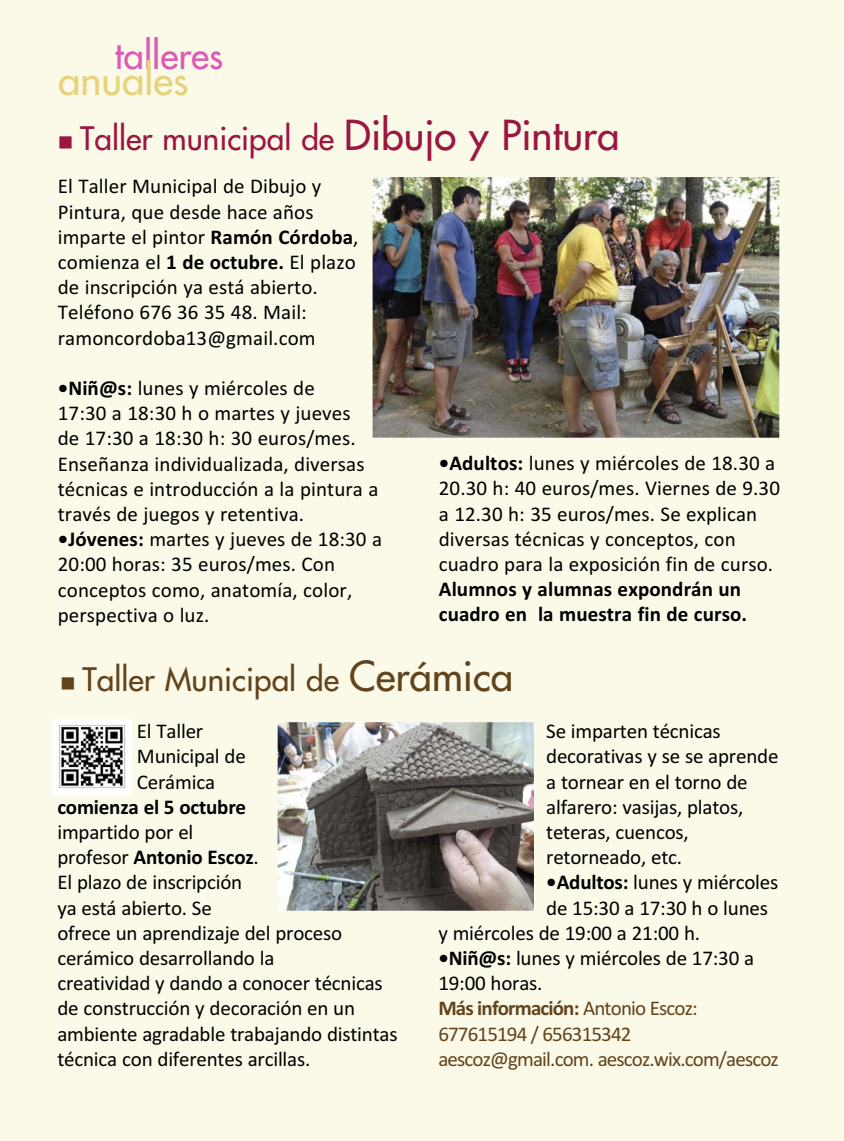
<style>
.page{position:relative;width:844px;height:1141px;background:#fff}
.page>*{position:absolute;margin:0;border:0;box-sizing:border-box;transform-origin:0 0}
.t1{font:500 40.25px "Futura Std";color:#e6d47c}
.t2{font:500 36.75px "Futura Std";color:#db5cb6}
.t3{font:500 31.5px "Futura Std";color:#9b1742}
.t4{font:500 31.5px "Futura Std";color:#62441c}
.t5{font:21px/25.2px "Calibri";letter-spacing:.005em;color:#000}
.t6{font:21px/25.2px "Calibri";letter-spacing:-.04em;color:#62441c}
.t7{font:700 21px/25.2px "Calibri";letter-spacing:.005em;color:#000}
.s1{font-size:40.25px}
.s2{font-weight:700}
.s3{font-weight:700;color:#000}
.s4{color:#000}
</style>
<div class="page">
<div style="left:0;top:0;width:843px;height:1141px;background:#fbf9e8"></div>
<img style="left:372px;top:177px;width:407px;height:261px">
<img style="left:277px;top:722px;width:257px;height:189px">
<div style="left:52px;top:719px;width:80px;height:75px;background:#fff"></div>
<img style="left:58px;top:724px;width:68px;height:65px">
<h2 class="t2" style="left:115px;top:38px;width:110px">talleres</h2>
<h1 class="t1" style="left:58px;top:61px;width:132px">anuales</h1>
<h3 class="t3" style="left:58px;top:124px;width:563px">■ Taller municipal de <span class="s1">Dibujo y Pintura</span></h3>
<p class="t5" style="left:58px;top:175px;width:302px">El Taller Municipal de Dibujo y<br>Pintura, que desde hace años imparte el pintor <span class="s2">Ramón Córdoba</span>, comienza el <span class="s2">1 de octubre.</span> El plazo de inscripción ya está abierto.<br>Teléfono 676 36 35 48. Mail: ramoncordoba13@gmail.com</p>
<p class="t5" style="left:58px;top:377px;width:322px"><span class="s2">•Niñ@s:</span> lunes y miércoles de<br>17:30 a 18:30 h o martes y jueves<br>de 17:30 a 18:30 h: 30 euros/mes.<br>Enseñanza individualizada, diversas técnicas e introducción a la pintura a través de juegos y retentiva.</p>
<p class="t5" style="left:58px;top:528px;width:326px"><span class="s2">•Jóvenes:</span> martes y jueves de 18:30 a<br>20:00 horas: 35 euros/mes. Con conceptos como, anatomía, color, perspectiva o luz.</p>
<p class="t5" style="left:438px;top:452px;width:342px"><span class="s2">•Adultos:</span> lunes y miércoles de 18.30 a 20.30 h: 40 euros/mes. Viernes de 9.30 a 12.30 h: 35 euros/mes. Se explican diversas técnicas y conceptos, con cuadro para la exposición fin de curso.</p>
<p class="t7" style="left:438px;top:578px;width:310px">Alumnos y alumnas expondrán un cuadro en la muestra fin de curso.</p>
<h3 class="t4" style="left:60px;top:665px;width:454px">■ Taller Municipal de <span class="s1">Cerámica</span></h3>
<p class="t5" style="left:137px;top:720px;width:110px">El Taller<br>Municipal de<br>Cerámica</p>
<p class="t7" style="left:57px;top:796px;width:190px">comienza el 5 octubre</p>
<p class="t5" style="left:57px;top:821px;width:342px">impartido por el<br>profesor <span class="s2">Antonio Escoz</span>.<br>El plazo de inscripción<br>ya está abierto. Se<br>ofrece un aprendizaje del proceso cerámico desarrollando la<br>creatividad y dando a conocer técnicas de construcción y decoración en un ambiente agradable trabajando distintas técnica con diferentes arcillas.</p>
<p class="t5" style="left:546px;top:720px;width:234px">Se imparten técnicas decorativas y se se aprende a tornear en el torno de alfarero: vasijas, platos, teteras, cuencos, retorneado, etc.</p>
<p class="t5" style="left:546px;top:872px;width:233px"><span class="s2">•Adultos:</span> lunes y miércoles</p>
<p class="t5" style="left:546px;top:897px;width:223px">de 15:30 a 17:30 h o lunes</p>
<p class="t5" style="left:438px;top:922px;width:263px">y miércoles de 19:00 a 21:00 h.</p>
<p class="t6" style="left:438px;top:947px;width:342px"><span class="s3">•Niñ@s:</span> <span class="s4">lunes y miércoles de 17:30 a<br>19:00 horas.<br></span><span class="s2">Más información:</span> Antonio Escoz:<br>677615194 / 656315342 aescoz@gmail.com. aescoz.wix.com/aescoz</p>
</div>
